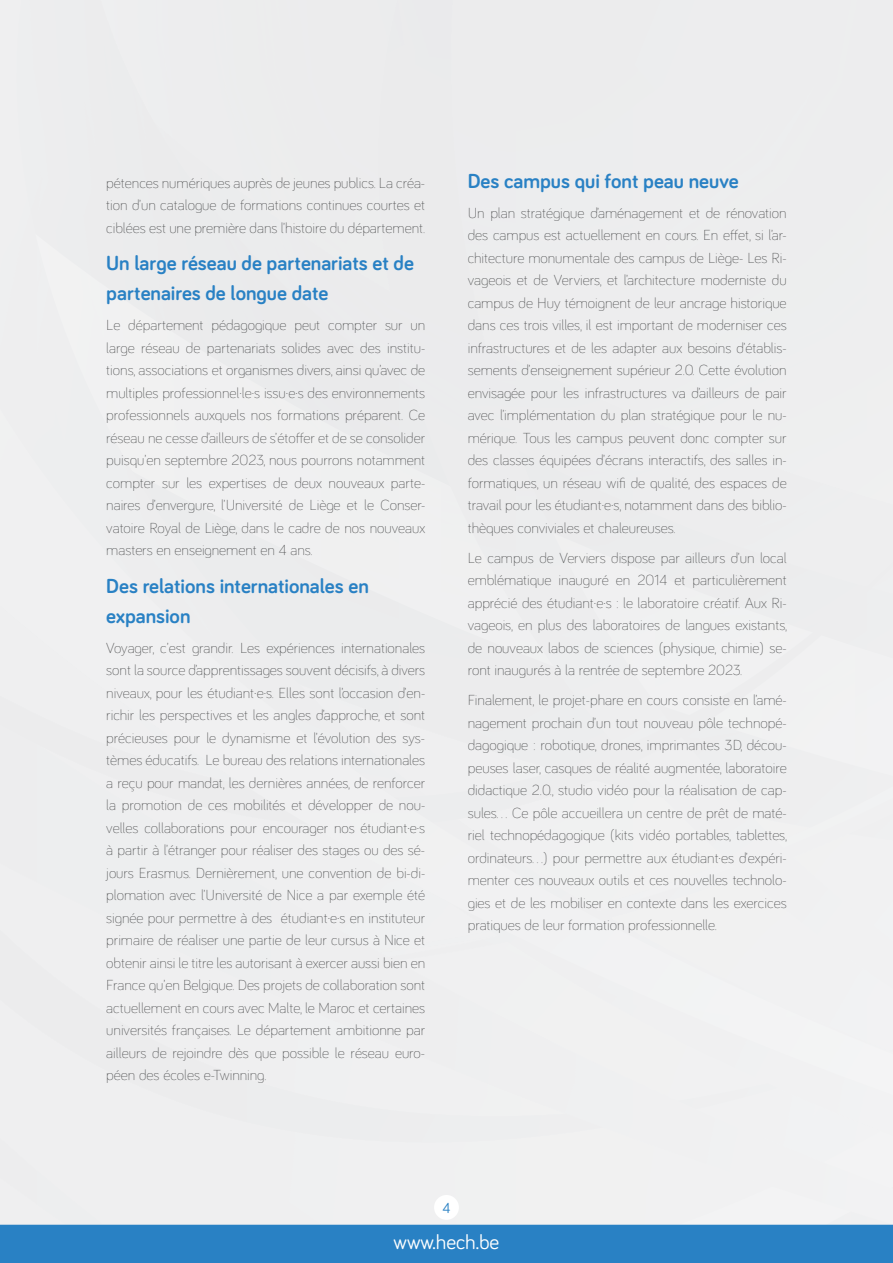
<style>
.page{position:relative;width:893px;height:1263px;background:#eeeeef}
.page>*{position:absolute;margin:0;border:0;box-sizing:border-box;transform-origin:0 0}
.t1{font:700 21px/30px "Bariol";color:#2981c4}
.t2{font:21px "Bariol";color:#fff}
.t3{font:300 15px/22.5px "Bariol";color:#4b4c4d;text-align:justify}
.t4{font:15px "Bariol";color:#2981c4}
</style>
<div class="page">
<div style="left:0;top:1225px;width:893px;height:38px;background:#2981c4"></div>
<div style="left:434px;top:1195px;width:25px;height:25px;background:#fff;border-radius:50%"></div>
<p class="t3" style="left:106px;top:170px;width:320px">pétences numériques auprès de jeunes publics. La créa&shy;tion d’un catalogue de formations continues courtes et ciblées est une première dans l’histoire du département.</p>
<h1 class="t1" style="left:106px;top:247px;width:309px">Un large réseau de partenariats et de partenaires de longue date</h1>
<p class="t3" style="left:106px;top:313px;width:320px">Le département pédagogique peut compter sur un large réseau de partenariats solides avec des institu&shy;tions, associations et organismes divers, ainsi qu’avec de multiples professionnel·le·s issu·e·s des environnements professionnels auxquels nos formations préparent. Ce réseau ne cesse d’ailleurs de s’étoffer et de se consolider puisqu’en septembre 2023, nous pourrons notamment compter sur les expertises de deux nouveaux parte&shy;naires d’envergure, l’Université de Liège et le Conser&shy;vatoire Royal de Liège, dans le cadre de nos nouveaux masters en enseignement en 4 ans.</p>
<h1 class="t1" style="left:106px;top:570px;width:264px">Des relations internationales en expansion</h1>
<p class="t3" style="left:106px;top:635px;width:320px">Voyager, c’est grandir. Les expériences internationales sont la source d’apprentissages souvent décisifs, à divers niveaux, pour les étudiant·e·s. Elles sont l’occasion d’en&shy;richir les perspectives et les angles d’approche, et sont précieuses pour le dynamisme et l’évolution des sys&shy;tèmes éducatifs. Le bureau des relations internationales a reçu pour mandat, les dernières années, de renforcer la promotion de ces mobilités et développer de nou&shy;velles collaborations pour encourager nos étudiant·e·s à partir à l’étranger pour réaliser des stages ou des sé&shy;jours Erasmus. Dernièrement, une convention de bi-di&shy;plomation avec l’Université de Nice a par exemple été signée pour permettre à des étudiant·e·s en instituteur primaire de réaliser une partie de leur cursus à Nice et obtenir ainsi le titre les autorisant à exercer aussi bien en France qu’en Belgique. Des projets de collaboration sont actuellement en cours avec Malte, le Maroc et certaines universités françaises. Le département ambitionne par ailleurs de rejoindre dès que possible le réseau euro&shy;péen des écoles e-Twinning.</p>
<h1 class="t1" style="left:468px;top:165px;width:272px">Des campus qui font peau neuve</h1>
<p class="t3" style="left:468px;top:200px;width:320px">Un plan stratégique d’aménagement et de rénovation des campus est actuellement en cours. En effet, si l’ar&shy;chitecture monumentale des campus de Liège- Les Ri&shy;vageois et de Verviers, et l’architecture moderniste du campus de Huy témoignent de leur ancrage historique dans ces trois villes, il est important de moderniser ces infrastructures et de les adapter aux besoins d’établis&shy;sements d’enseignement supérieur 2.0. Cette évolution envisagée pour les infrastructures va d’ailleurs de pair avec l’implémentation du plan stratégique pour le nu&shy;mérique. Tous les campus peuvent donc compter sur des classes équipées d’écrans interactifs, des salles in&shy;formatiques, un réseau wifi de qualité, des espaces de travail pour les étudiant·e·s, notamment dans des biblio&shy;thèques conviviales et chaleureuses.</p>
<p class="t3" style="left:468px;top:545px;width:321px">Le campus de Verviers dispose par ailleurs d’un local emblématique inauguré en 2014 et particulièrement apprécié des étudiant·e·s : le laboratoire créatif. Aux Ri&shy;vageois, en plus des laboratoires de langues existants, de nouveaux labos de sciences (physique, chimie) se&shy;ront inaugurés à la rentrée de septembre 2023.</p>
<p class="t3" style="left:468px;top:688px;width:321px">Finalement, le projet-phare en cours consiste en l’amé&shy;nagement prochain d’un tout nouveau pôle technopé&shy;dagogique : robotique, drones, imprimantes 3D, décou&shy;peuses laser, casques de réalité augmentée, laboratoire didactique 2.0., studio vidéo pour la réalisation de cap&shy;sules... Ce pôle accueillera un centre de prêt de maté&shy;riel technopédagogique (kits vidéo portables, tablettes, ordinateurs…) pour permettre aux étudiant·es d’expéri&shy;menter ces nouveaux outils et ces nouvelles technolo&shy;gies et de les mobiliser en contexte dans les exercices pratiques de leur formation professionnelle.</p>
<p class="t4" style="left:442px;top:1197px;width:10px">4</p>
<h1 class="t2" style="left:394px;top:1227px;width:107px">www.hech.be</h1>
</div>
